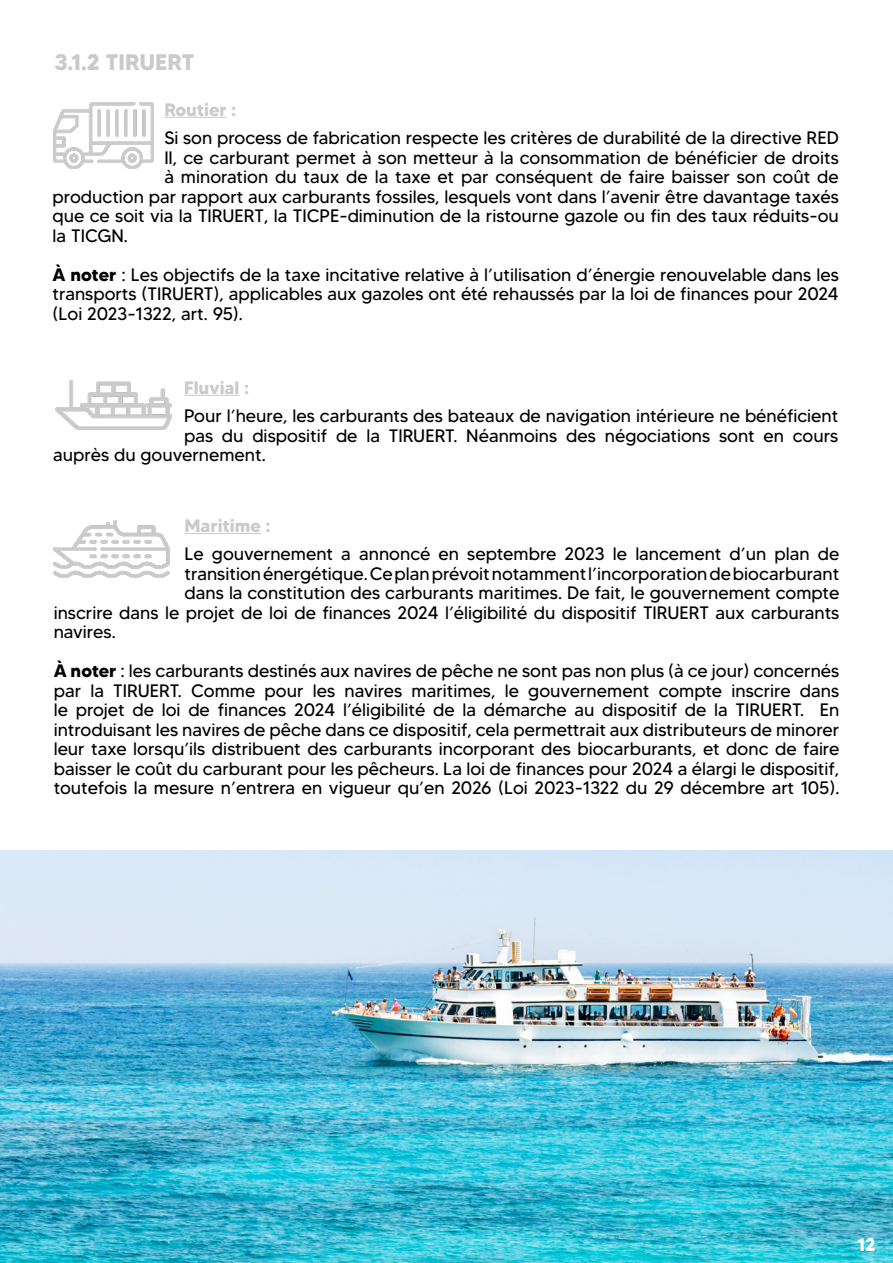
<style>
.page{position:relative;width:893px;height:1263px;background:#fff}
.page>*{position:absolute;margin:0;border:0;box-sizing:border-box;transform-origin:0 0}
.t1{font:700 22.5px "MADETOMMY";color:#cbc9c9}
.t2{font:18px/19.5px "MADETOMMY";color:#000;text-align:justify}
.t3{font:700 18px "MADETOMMY";color:#cbc9c9}
.t4{font:700 18px "MADETOMMY";color:#fff}
.s1{font-weight:700}
</style>
<div class="page">
<img style="left:0;top:850px;width:893px;height:413px">
<hr style="left:184px;top:395px;width:55px;height:1px;background:#cbc9c9">
<img style="left:55px;top:381px;width:116px;height:49px">
<hr style="left:185px;top:533px;width:76px;height:1px;background:#cbc9c9">
<img style="left:54px;top:520px;width:116px;height:58px">
<hr style="left:164px;top:117px;width:63px;height:1px;background:#cbc9c9">
<img style="left:53px;top:103px;width:101px;height:65px">
<p class="t1" style="left:54px;top:48px;width:141px">3.1.2 TIRUERT</p>
<p class="t3" style="left:164px;top:98px;width:74px">Routier :</p>
<p class="t2" style="left:164px;top:128px;width:676px">Si son process de fabrication respecte les critères de durabilité de la directive RED</p>
<p class="t2" style="left:164px;top:147px;width:676px">II, ce carburant permet à son metteur à la consommation de bénéficier de droits</p>
<p class="t2" style="left:164px;top:167px;width:676px">à minoration du taux de la taxe et par conséquent de faire baisser son coût de</p>
<p class="t2" style="left:53px;top:186px;width:788px">production par rapport aux carburants fossiles, lesquels vont dans l’avenir être davantage taxés</p>
<p class="t2" style="left:53px;top:206px;width:788px">que ce soit via la TIRUERT, la TICPE-diminution de la ristourne gazole ou fin des taux réduits-ou</p>
<p class="t2" style="left:53px;top:225px;width:77px">la TICGN.</p>
<p class="t2" style="left:53px;top:264px;width:788px"><span class="s1">À noter</span> : Les objectifs de la taxe incitative relative à l’utilisation d’énergie renouvelable dans les transports (TIRUERT), applicables aux gazoles ont été rehaussés par la loi de finances pour 2024 (Loi 2023-1322, art. 95).</p>
<p class="t3" style="left:184px;top:376px;width:67px">Fluvial :</p>
<p class="t2" style="left:184px;top:406px;width:656px">Pour l’heure, les carburants des bateaux de navigation intérieure ne bénéficient</p>
<p class="t2" style="left:184px;top:425px;width:656px">pas du dispositif de la TIRUERT. Néanmoins des négociations sont en cours</p>
<p class="t2" style="left:53px;top:445px;width:214px">auprès du gouvernement.</p>
<p class="t3" style="left:185px;top:514px;width:87px">Maritime :</p>
<p class="t2" style="left:185px;top:544px;width:656px">Le gouvernement a annoncé en septembre 2023 le lancement d’un plan de</p>
<p class="t2" style="left:185px;top:563px;width:656px">transition énergétique. Ce plan prévoit notamment l’incorporation de biocarburant</p>
<p class="t2" style="left:185px;top:583px;width:656px">dans la constitution des carburants maritimes. De fait, le gouvernement compte</p>
<p class="t2" style="left:54px;top:602px;width:787px">inscrire dans le projet de loi de finances 2024 l’éligibilité du dispositif TIRUERT aux carburants</p>
<p class="t2" style="left:54px;top:622px;width:64px">navires.</p>
<p class="t2" style="left:54px;top:661px;width:787px"><span class="s1">À noter</span> : les carburants destinés aux navires de pêche ne sont pas non plus (à ce jour) concernés par la TIRUERT. Comme pour les navires maritimes, le gouvernement compte inscrire dans le projet de loi de finances 2024 l’éligibilité de la démarche au dispositif de la TIRUERT. En introduisant les navires de pêche dans ce dispositif, cela permettrait aux distributeurs de minorer leur taxe lorsqu’ils distribuent des carburants incorporant des biocarburants, et donc de faire baisser le coût du carburant pour les pêcheurs. La loi de finances pour 2024 a élargi le dispositif, toutefois la mesure n’entrera en vigueur qu’en 2026 (Loi 2023-1322 du 29 décembre art 105).</p>
<p class="t4" style="left:849px;top:1233px;width:20px">12</p>
<p class="t4" style="left:857px;top:1233px;width:20px">12</p>
</div>
